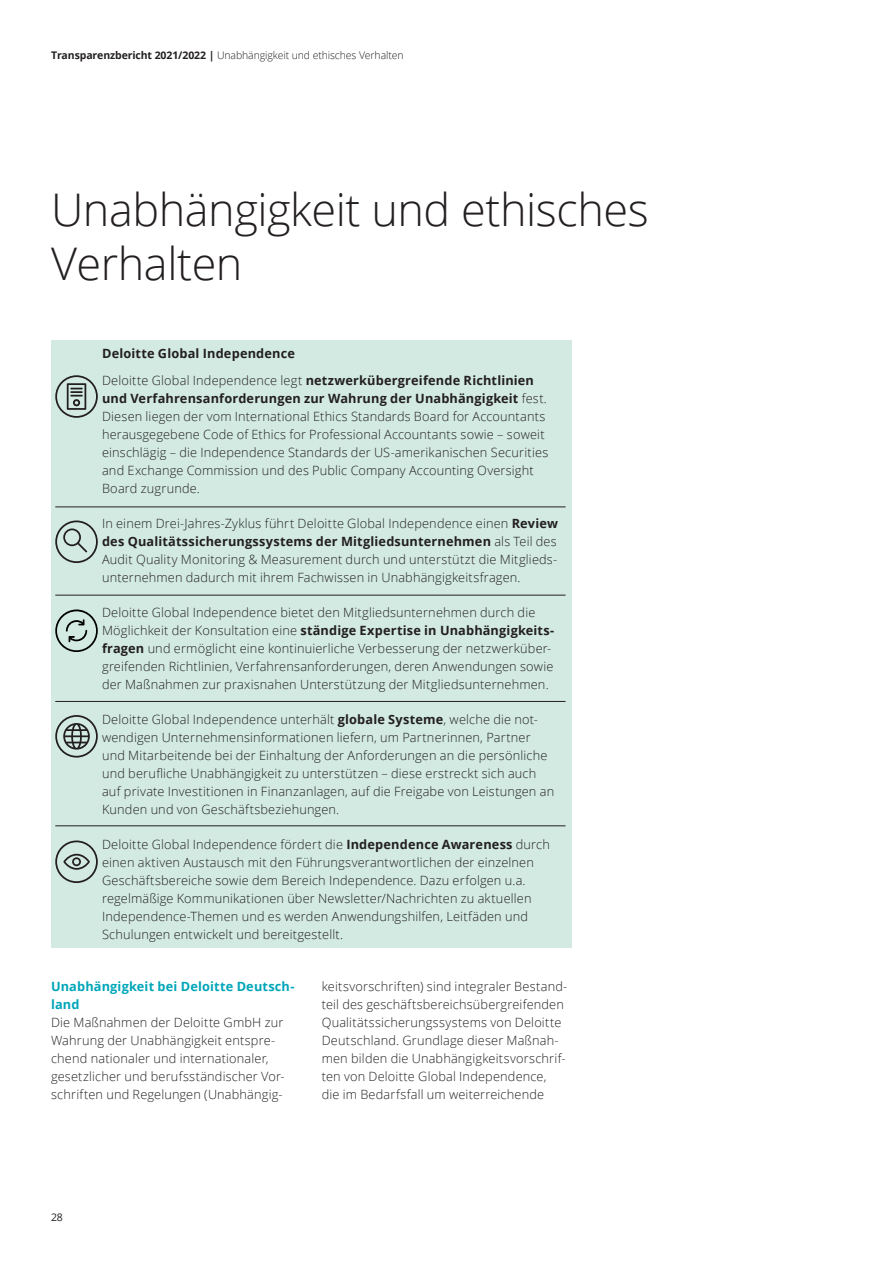
<style>
.page{position:relative;width:893px;height:1263px;background:#fff}
.page>*{position:absolute;margin:0;border:0;box-sizing:border-box;transform-origin:0 0}
.t1{font:300 45px/54px "Open Sans";letter-spacing:-.01em;color:#231f20}
.t2{font:300 12.75px/18px "Open Sans";letter-spacing:.01em;color:#231f20}
.t3{font:700 12.75px/26.5px "Open Sans";letter-spacing:.015em;color:#231f20}
.t4{font:700 12.75px/18px "Open Sans";letter-spacing:.015em;color:#00a6b9}
.t5{font:300 10.5px "Open Sans";letter-spacing:-.01em;color:#231f20}
.t6{font:10.5px "Open Sans";color:#231f20}
.s1{font-weight:700}
.s2{font-weight:300}
</style>
<div class="page">
<div style="left:51px;top:340px;width:520px;height:607px;background:#d2eae2"></div>
<svg style="left:55px;top:375px;width:43px;height:43px"></svg>
<svg style="left:55px;top:520px;width:43px;height:43px"></svg>
<svg style="left:55px;top:715px;width:43px;height:42px"></svg>
<svg style="left:55px;top:840px;width:43px;height:43px"></svg>
<hr style="left:55px;top:507px;width:511px;height:1px;background:#231f20">
<hr style="left:55px;top:701px;width:511px;height:1px;background:#231f20">
<hr style="left:55px;top:825px;width:511px;height:1px;background:#231f20">
<hr style="left:55px;top:595px;width:511px;height:1px;background:#231f20">
<svg style="left:55px;top:609px;width:43px;height:43px"></svg>
<p class="t5" style="left:51px;top:48px;width:354px"><span class="s1">Transparenzbericht 2021/2022 |</span> Unabhängigkeit und ethisches Verhalten</p>
<h1 class="t1" style="left:51px;top:181px;width:599px">Unabhängigkeit und ethisches<br>Verhalten</h1>
<p class="t3" style="left:102px;top:340px;width:433px">Deloitte Global Independence<br><span class="s2">Deloitte Global Independence legt</span> netzwerkübergreifende Richtlinien</p>
<p class="t2" style="left:102px;top:389px;width:448px"><span class="s1">und Verfahrensanforderungen zur Wahrung der Unabhängigkeit</span> fest.<br>Diesen liegen der vom International Ethics Standards Board for Accountants herausgegebene Code of Ethics for Professional Accountants sowie – soweit einschlägig – die Independence Standards der US-amerikanischen Securities and Exchange Commission und des Public Company Accounting Oversight Board zugrunde.</p>
<p class="t2" style="left:102px;top:514px;width:457px">In einem Drei-Jahres-Zyklus führt Deloitte Global Independence einen <span class="s1">Review des Qualitätssicherungssystems der Mitgliedsunternehmen</span> als Teil des Audit Quality Monitoring &amp; Measurement durch und unterstützt die Mitglieds&shy;unternehmen dadurch mit ihrem Fachwissen in Unabhängigkeitsfragen.</p>
<p class="t2" style="left:102px;top:603px;width:454px">Deloitte Global Independence bietet den Mitgliedsunternehmen durch die Möglichkeit der Konsultation eine <span class="s1">ständige Expertise in Unabhängigkeits&shy;fragen</span> und ermöglicht eine kontinuierliche Verbesserung der netzwerküber&shy;greifenden Richtlinien, Verfahrensanforderungen, deren Anwendungen sowie der Maßnahmen zur praxisnahen Unterstützung der Mitgliedsunternehmen.</p>
<p class="t2" style="left:102px;top:710px;width:454px">Deloitte Global Independence unterhält <span class="s1">globale Systeme</span>, welche die not&shy;wendigen Unternehmensinformationen liefern, um Partnerinnen, Partner und Mitarbeitende bei der Einhaltung der Anforderungen an die persönliche und berufliche Unabhängigkeit zu unterstützen – diese erstreckt sich auch auf private Investitionen in Finanzanlagen, auf die Freigabe von Leistungen an Kunden und von Geschäftsbeziehungen.</p>
<p class="t2" style="left:102px;top:835px;width:449px">Deloitte Global Independence fördert die <span class="s1">Independence Awareness</span> durch einen aktiven Austausch mit den Führungsverantwortlichen der einzelnen Geschäftsbereiche sowie dem Bereich Independence. Dazu erfolgen u.a. regelmäßige Kommunikationen über Newsletter/Nachrichten zu aktuellen Independence-Themen und es werden Anwendungshilfen, Leitfäden und Schulungen entwickelt und bereitgestellt.</p>
<p class="t4" style="left:51px;top:977px;width:245px">Unabhängigkeit bei Deloitte Deutsch&shy;land</p>
<p class="t2" style="left:51px;top:1013px;width:235px">Die Maßnahmen der Deloitte GmbH zur Wahrung der Unabhängigkeit entspre&shy;chend nationaler und internationaler, gesetzlicher und berufsständischer Vor&shy;schriften und Regelungen (Unabhängig-</p>
<p class="t2" style="left:322px;top:977px;width:247px">keitsvorschriften) sind integraler Bestand&shy;teil des geschäftsbereichsübergreifenden Qualitätssicherungssystems von Deloitte Deutschland. Grundlage dieser Maßnah&shy;men bilden die Unabhängigkeitsvorschrif&shy;ten von Deloitte Global Independence,<br>die im Bedarfsfall um weiterreichende</p>
<p class="t6" style="left:51px;top:1210px;width:13px">28</p>
</div>
